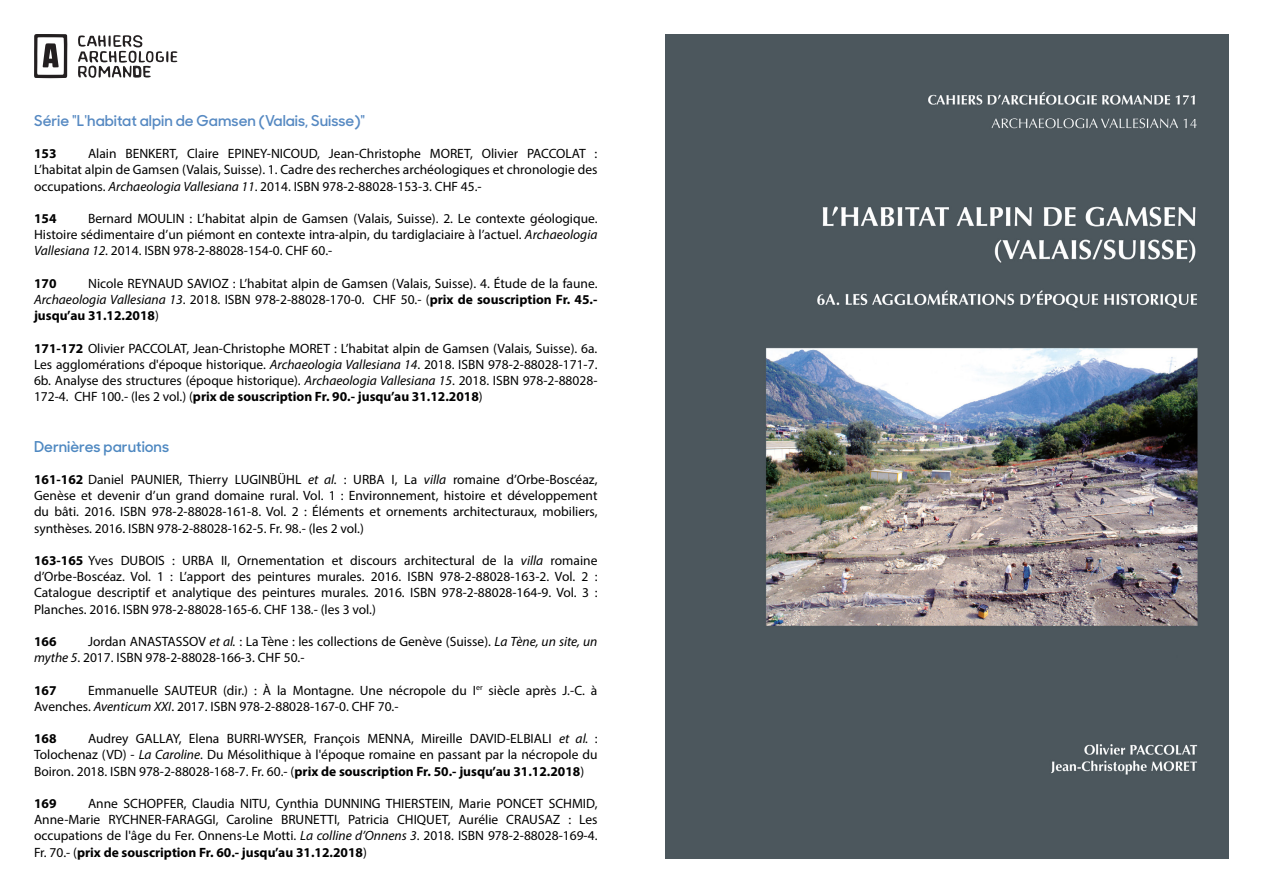
<style>
.page{position:relative;width:1263px;height:893px;background:#fff}
.page>*{position:absolute;margin:0;border:0;box-sizing:border-box;transform-origin:0 0}
.t1{font:600 15px "Sharp Sans No 1";color:#5689c2}
.t2{font:600 15px "Sharp Sans No 1";color:#4e88c1}
.t3{font:13.5px/16.2px "Myriad Pro";color:#000001;text-align:justify}
.t4{font:700 13.5px "Myriad Pro";color:#000001}
.s1{font-style:italic}
.s2{font-weight:700}
</style>
<div class="page">
<svg style="left:78px;top:35px;width:99px;height:43px"></svg>
<svg style="left:34px;top:34px;width:33px;height:44px"></svg>
<img style="left:665px;top:34px;width:564px;height:825px">
<p class="t1" style="left:34px;top:109px;width:333px">Série "L'habitat alpin de Gamsen (Valais, Suisse)"</p>
<p class="t4" style="left:34px;top:145px;width:24px">153</p>
<p class="t3" style="left:34px;top:145px;width:565px;text-indent:54px">Alain BENKERT, Claire EPINEY-NICOUD, Jean-Christophe MORET, Olivier PACCOLAT :<br>L’habitat alpin de Gamsen (Valais, Suisse). 1. Cadre des recherches archéologiques et chronologie des occupations. <span class="s1">Archaeologia Vallesiana 11</span>. 2014. ISBN 978-2-88028-153-3. CHF 45.-</p>
<p class="t4" style="left:34px;top:210px;width:24px">154</p>
<p class="t3" style="left:34px;top:210px;width:565px;text-indent:54px">Bernard MOULIN : L’habitat alpin de Gamsen (Valais, Suisse). 2. Le contexte géologique.<br>Histoire sédimentaire d’un piémont en contexte intra-alpin, du tardiglaciaire à l’actuel. <span class="s1">Archaeologia Vallesiana 12</span>. 2014. ISBN 978-2-88028-154-0. CHF 60.-</p>
<p class="t4" style="left:34px;top:274px;width:24px">170</p>
<p class="t3" style="left:34px;top:275px;width:565px;text-indent:54px">Nicole REYNAUD SAVIOZ : L’habitat alpin de Gamsen (Valais, Suisse). 4. Étude de la faune.<br><span class="s1">Archaeologia Vallesiana 13</span>. 2018. ISBN 978-2-88028-170-0. CHF 50.- (<span class="s2">prix de souscription Fr. 45.- jusqu’au 31.12.2018</span>)</p>
<p class="t3" style="left:34px;top:340px;width:565px"><span class="s2">171-172</span> Olivier PACCOLAT, Jean-Christophe MORET : L’habitat alpin de Gamsen (Valais, Suisse). 6a.<br>Les agglomérations d'époque historique. <span class="s1">Archaeologia Vallesiana 14</span>. 2018. ISBN 978-2-88028-171-7.<br>6b. Analyse des structures (époque historique). <span class="s1">Archaeologia Vallesiana 15</span>. 2018. ISBN 978-2-88028- 172-4. CHF 100.- (les 2 vol.) (<span class="s2">prix de souscription Fr. 90.- jusqu’au 31.12.2018</span>)</p>
<p class="t2" style="left:34px;top:434px;width:137px">Dernières parutions</p>
<p class="t3" style="left:34px;top:471px;width:565px"><span class="s2">161-162</span> Daniel PAUNIER, Thierry LUGINBÜHL <span class="s1">et al.</span> : URBA I, La <span class="s1">villa</span> romaine d’Orbe-Boscéaz, Genèse et devenir d’un grand domaine rural. Vol. 1 : Environnement, histoire et développement du bâti. 2016. ISBN 978-2-88028-161-8. Vol. 2 : Éléments et ornements architecturaux, mobiliers, synthèses. 2016. ISBN 978-2-88028-162-5. Fr. 98.- (les 2 vol.)</p>
<p class="t3" style="left:34px;top:552px;width:565px"><span class="s2">163-165</span> Yves DUBOIS : URBA II, Ornementation et discours architectural de la <span class="s1">villa</span> romaine d’Orbe-Boscéaz. Vol. 1 : L’apport des peintures murales. 2016. ISBN 978-2-88028-163-2. Vol. 2 :<br>Catalogue descriptif et analytique des peintures murales. 2016. ISBN 978-2-88028-164-9. Vol. 3 :<br>Planches. 2016. ISBN 978-2-88028-165-6. CHF 138.- (les 3 vol.)</p>
<p class="t4" style="left:34px;top:633px;width:24px">166</p>
<p class="t3" style="left:34px;top:633px;width:565px;text-indent:54px">Jordan ANASTASSOV <span class="s1">et al.</span> : La Tène : les collections de Genève (Suisse). <span class="s1">La Tène, un site, un mythe 5</span>. 2017. ISBN 978-2-88028-166-3. CHF 50.-</p>
<p class="t4" style="left:34px;top:681px;width:24px">167</p>
<p class="t3" style="left:34px;top:682px;width:565px;text-indent:54px">Emmanuelle SAUTEUR (dir.) : À la Montagne. Une nécropole du I<sup>er</sup> siècle après J.-C. à<br>Avenches. <span class="s1">Aventicum XXI</span>. 2017. ISBN 978-2-88028-167-0. CHF 70.-</p>
<p class="t4" style="left:34px;top:730px;width:24px">168</p>
<p class="t3" style="left:34px;top:730px;width:565px;text-indent:54px">Audrey GALLAY, Elena BURRI-WYSER, François MENNA, Mireille DAVID-ELBIALI <span class="s1">et al.</span> :<br>Tolochenaz (VD) - <span class="s1">La Caroline</span>. Du Mésolithique à l'époque romaine en passant par la nécropole du Boiron. 2018. ISBN 978-2-88028-168-7. Fr. 60.- (<span class="s2">prix de souscription Fr. 50.- jusqu’au 31.12.2018</span>)</p>
<p class="t4" style="left:34px;top:795px;width:24px">169</p>
<p class="t3" style="left:34px;top:795px;width:565px;text-indent:54px">Anne SCHOPFER, Claudia NITU, Cynthia DUNNING THIERSTEIN, Marie PONCET SCHMID, Anne-Marie RYCHNER-FARAGGI, Caroline BRUNETTI, Patricia CHIQUET, Aurélie CRAUSAZ : Les occupations de l'âge du Fer. Onnens-Le Motti. <span class="s1">La colline d’Onnens 3</span>. 2018. ISBN 978-2-88028-169-4.<br>Fr. 70.- (<span class="s2">prix de souscription Fr. 60.- jusqu’au 31.12.2018</span>)</p>
</div>
